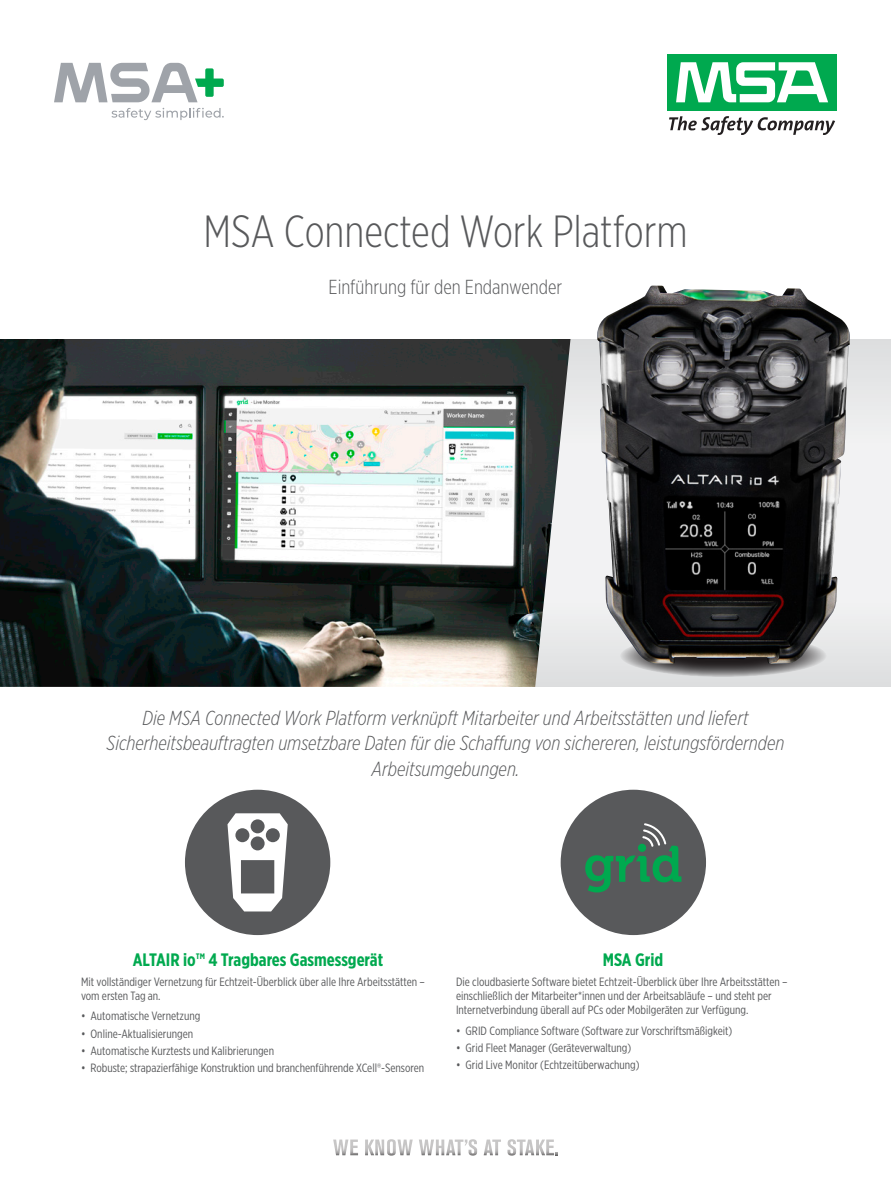
<style>
.page{position:relative;width:891px;height:1188px;background:#fff}
.page>*{position:absolute;margin:0;border:0;box-sizing:border-box;transform-origin:0 0}
.Cover_Title{font:300 45px "Gotham X Narrow";color:#58595b}
.Introductory_Copy{font:italic 300 20.25px/25.5px "Gotham X Narrow";color:#58595b;text-align:center}
.Subtitle{font:300 20.25px "Gotham X Narrow";color:#58595b}
.Headline_Green{font:700 18px "Gotham X Narrow";color:#00a94f}
.Body_Copy{font:12px/14.2px "Gotham X Narrow";color:#58595b}
.Bullet_Copy{font:12px "Gotham X Narrow";color:#58595b}
</style>
<div class="page">
<svg style="left:333px;top:1140px;width:25px;height:15px"></svg>
<svg style="left:365px;top:1139px;width:48px;height:17px"></svg>
<svg style="left:419px;top:1139px;width:58px;height:17px"></svg>
<svg style="left:484px;top:1140px;width:17px;height:15px"></svg>
<svg style="left:507px;top:1139px;width:51px;height:17px"></svg>
<svg style="left:571px;top:339px;width:320px;height:348px"></svg>
<div style="left:667px;top:54px;width:170px;height:57px;background:#00a94f"></div>
<svg style="left:676px;top:62px;width:152px;height:40px"></svg>
<svg style="left:669px;top:116px;width:166px;height:19px"></svg>
<svg style="left:112px;top:108px;width:112px;height:12px"></svg>
<svg style="left:54px;top:63px;width:170px;height:39px"></svg>
<div style="left:185px;top:790px;width:145px;height:145px;background:#58595b;border-radius:50%"></div>
<svg style="left:228px;top:813px;width:60px;height:98px"></svg>
<div style="left:561px;top:790px;width:145px;height:145px;background:#58595b;border-radius:50%"></div>
<svg style="left:585px;top:823px;width:96px;height:70px"></svg>
<img style="left:0;top:339px;width:571px;height:348px">
<svg style="left:620px;top:634px;width:207px;height:43px;background:#7d7c7d"></svg>
<img style="left:597px;top:286px;width:253px;height:378px">
<p class="Cover_Title" style="left:203px;top:205px;width:486px">MSA Connected Work Platform</p>
<p class="Subtitle" style="left:329px;top:275px;width:235px">Einführung für den Endanwender</p>
<p class="Introductory_Copy" style="left:107px;top:704px;width:679px">Die MSA Connected Work Platform verknüpft Mitarbeiter und Arbeitsstätten und liefert<br>Sicherheitsbeauftragten umsetzbare Daten für die Schaffung von sichereren, leistungsfördernden<br>Arbeitsumgebungen.</p>
<p class="Headline_Green" style="left:133px;top:948px;width:252px">ALTAIR io™ 4 Tragbares Gasmessgerät</p>
<p class="Body_Copy" style="left:81px;top:974px;width:346px">Mit vollständiger Vernetzung für Echtzeit-Überblick über alle Ihre Arbeitsstätten – vom ersten Tag an.</p>
<p class="Bullet_Copy" style="left:81px;top:1009px;width:121px">• Automatische Vernetzung</p>
<p class="Bullet_Copy" style="left:81px;top:1026px;width:114px">• Online-Aktualisierungen</p>
<p class="Bullet_Copy" style="left:81px;top:1044px;width:195px">• Automatische Kurztests und Kalibrierungen</p>
<p class="Bullet_Copy" style="left:81px;top:1061px;width:345px">• Robuste; strapazierfähige Konstruktion und branchenführende XCell®‑Sensoren</p>
<p class="Headline_Green" style="left:603px;top:948px;width:62px">MSA Grid</p>
<p class="Body_Copy" style="left:456px;top:974px;width:333px">Die cloudbasierte Software bietet Echtzeit-Überblick über Ihre Arbeitsstätten – einschließlich der Mitarbeiter*innen und der Arbeitsabläufe – und steht per<br>Internetverbindung überall auf PCs oder Mobilgeräten zur Verfügung.</p>
<p class="Bullet_Copy" style="left:456px;top:1023px;width:278px">• GRID Compliance Software (Software zur Vorschriftsmäßigkeit)</p>
<p class="Bullet_Copy" style="left:456px;top:1041px;width:177px">• Grid Fleet Manager (Geräteverwaltung)</p>
<p class="Bullet_Copy" style="left:456px;top:1058px;width:185px">• Grid Live Monitor (Echtzeitüberwachung)</p>
</div>
